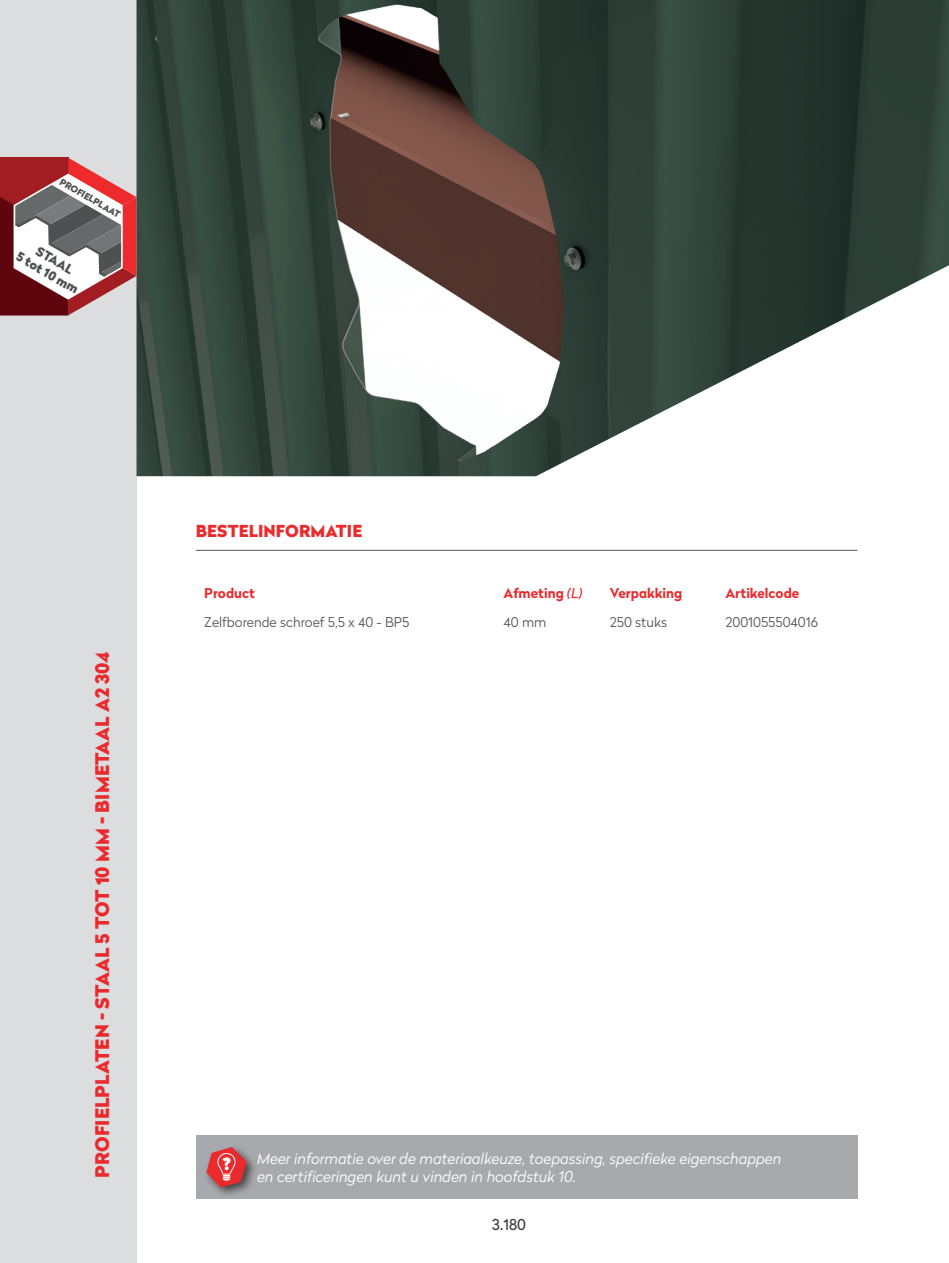
<style>
.page{position:relative;width:949px;height:1263px;background:#fff}
.page>*{position:absolute;margin:0;border:0;box-sizing:border-box;transform-origin:0 0}
.t1{font:900 18.75px "Radikal";letter-spacing:.005em;color:#ea2a2d}
.t2{font:900 16.5px "Radikal";letter-spacing:.005em;color:#ea2a2d}
.t3{font:italic 300 15px/18px "Radikal";color:#fff}
.t4{font:15px "Radikal";color:#3e3e3f}
.t5{font:300 13.5px "Radikal";color:#57585a}
.t6{font:700 13.5px "Radikal";color:#ea2a2d}
.t7{font:900 12.6px/14.7px "Radikal";color:#4e5052;text-align:center}
.t8{font:900 9.15px "Radikal";color:#4e5052}
.s1{font-weight:400;font-style:italic}
</style>
<div class="page">
<div style="left:0;top:0;width:136px;height:1263px;background:#dcdddf"></div>
<svg style="left:0;top:158px;width:136px;height:157px;background:#af7d7f"></svg>
<img style="left:136px;top:0;width:812px;height:476px">
<div style="left:196px;top:1136px;width:661px;height:63px;background:#a8a9ad"></div>
<div style="left:203px;top:1144px;width:55px;height:55px;background:#231f20;opacity:.75"></div>
<svg style="left:206px;top:1147px;width:40px;height:40px;background:#cf5a5d"></svg>
<hr style="left:196px;top:550px;width:661px;height:1px;background:#57585a">
<p class="t8" style="left:64px;top:175px;width:70px;rotate:30deg">PROFIELPLAAT</p>
<p class="t7" style="left:29px;top:236px;width:71px;rotate:30deg">STAAL<br>5 tot 10 mm</p>
<p class="t1" style="left:89px;top:1178px;width:528px;rotate:-90deg">PROFIELPLATEN - STAAL 5 TOT 10 MM - BIMETAAL A2 304</p>
<p class="t2" style="left:196px;top:519px;width:168px">BESTELINFORMATIE</p>
<p class="t6" style="left:204px;top:583px;width:52px">Product</p>
<p class="t6" style="left:503px;top:583px;width:80px">Afmeting <span class="s1">(L)</span></p>
<p class="t6" style="left:609px;top:583px;width:74px">Verpakking</p>
<p class="t6" style="left:725px;top:583px;width:75px">Artikelcode</p>
<p class="t5" style="left:204px;top:613px;width:206px">Zelfborende schroef 5,5 x 40 - BP5</p>
<p class="t5" style="left:503px;top:613px;width:44px">40 mm</p>
<p class="t5" style="left:609px;top:613px;width:59px">250 stuks</p>
<p class="t5" style="left:725px;top:613px;width:94px">2001055504016</p>
<p class="t3" style="left:257px;top:1149px;width:525px">Meer informatie over de materiaalkeuze, toepassing, specifieke eigenschappen en certificeringen kunt u vinden in hoofdstuk 10.</p>
<p class="t4" style="left:491px;top:1214px;width:36px">3.180</p>
</div>
